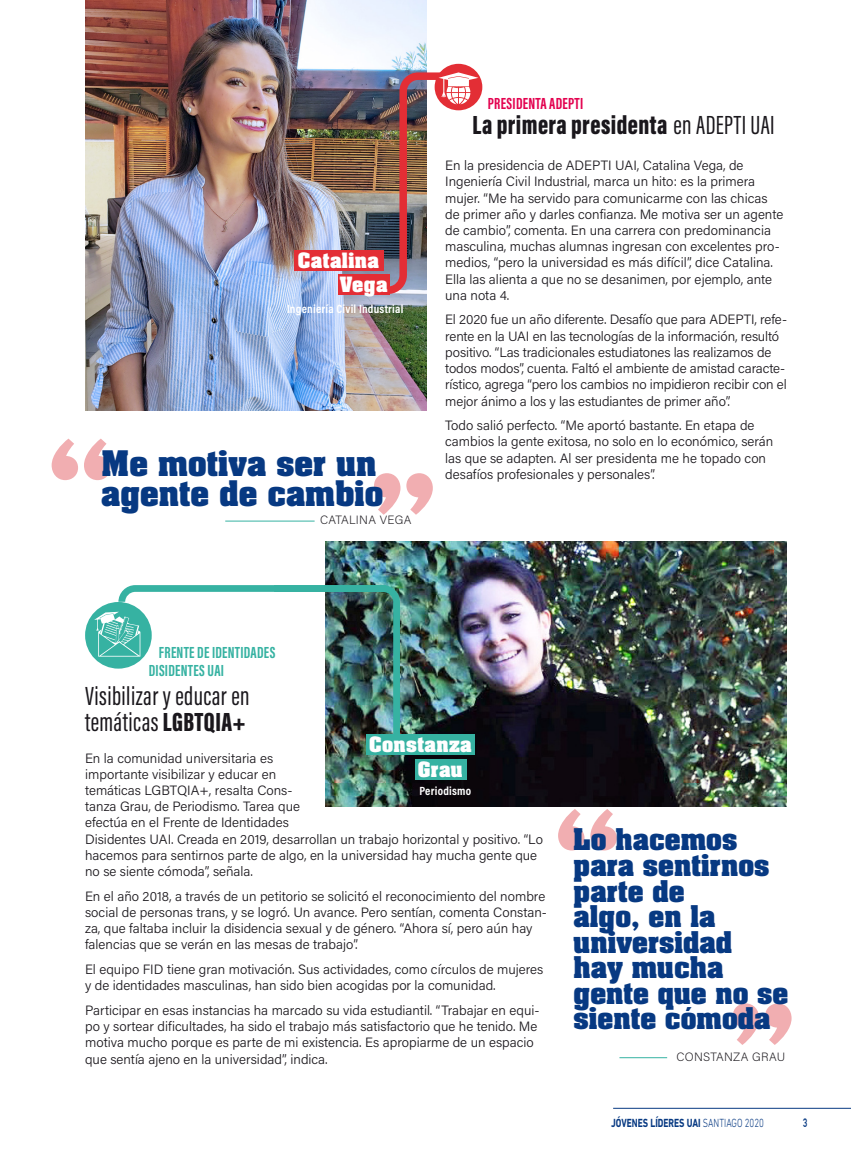
<style>
.page{position:relative;width:851px;height:1170px;background:#fff}
.page>*{position:absolute;margin:0;border:0;box-sizing:border-box;transform-origin:0 0}
.t1{font:700 125.85px "Aachen Std";color:#f1aeb1}
.DESTACADO{font:700 30px/30px "Aachen Std";color:#073982}
.t2{font:27px/25.5px "Acumin Variable Concept";letter-spacing:-.17em;color:#1a171c}
.t3{font:27px "Acumin Variable Concept";letter-spacing:-.14em;color:#1a171c}
.destacadoOKOK{font:700 25.5px/25.5px "Aachen Std";color:#073982}
.t4{font:700 18px/24.5px "Aachen Std";letter-spacing:.02em;color:#fff}
.t5{font:16.5px "Acumin Variable Concept";letter-spacing:-.245em;color:#36b2a2}
.t6{font:16.5px "Acumin Variable Concept";letter-spacing:-.235em;color:#e3024f}
._1__TEXTO_MASA_OK{font:300 13.5px/16.2px "Acumin Pro";color:#1a171c}
.t7{font:700 12px "Acumin Pro Cond";letter-spacing:.02em;color:#fff}
.t8{font:700 12px "DIN Next LT Pro";color:#073982;scale:.75 1}
.t9{font:200 12px "Acumin Pro";letter-spacing:.02em;color:#1a171c}
.t10{font:700 12px "DIN Alternate";color:#073982;scale:.75 1}
.s1{font-weight:300}
</style>
<div class="page">
<hr style="left:613px;top:1107px;width:237px;height:1px;background:#073982">
<img style="left:85px;top:0;width:342px;height:410px">
<hr style="left:225px;top:520px;width:89px;height:1px;background:#36b2a2">
<div style="left:434px;top:64px;width:48px;height:46px;background:#e32e35;border-radius:50%"></div>
<img style="left:383px;top:72px;width:95px;height:222px">
<div style="left:294px;top:250px;width:90px;height:20px;background:#e32e35"></div>
<div style="left:338px;top:275px;width:52px;height:20px;background:#e32e35"></div>
<img style="left:325px;top:541px;width:461px;height:265px">
<div style="left:85px;top:602px;width:67px;height:66px;background:#36b2a2;border-radius:50%"></div>
<hr style="left:619px;top:1057px;width:48px;height:1px;background:#36b2a2">
<img style="left:94px;top:585px;width:306px;height:157px">
<div style="left:366px;top:734px;width:108px;height:21px;background:#36b2a2"></div>
<div style="left:415px;top:759px;width:52px;height:20px;background:#36b2a2"></div>
<p class="t4" style="left:340px;top:248px;width:49px;text-indent:-42px">Catalina<br>Vega</p>
<p class="t7" style="left:287px;top:301px;width:118px">Ingeniería Civil Industrial</p>
<p class="t1" style="left:43px;top:404px;width:77px">“</p>
<p class="DESTACADO" style="left:101px;top:449px;width:283px">Me motiva ser un agente de cambio</p>
<p class="t1" style="left:441px;top:548px;width:77px;rotate:-180deg">“</p>
<p class="t9" style="left:320px;top:512px;width:93px">CATALINA VEGA</p>
<p class="t6" style="left:488px;top:92px;width:98px">PRESI DENTAADEPTI</p>
<p class="t3" style="left:472px;top:106px;width:307px">La primera presidenta en ADEPTI UAI</p>
<p class="_1__TEXTO_MASA_OK" style="left:445px;top:157px;width:339px">En la presidencia de ADEPTI UAI, Catalina Vega, de Ingeniería Civil Industrial, marca un hito: es la primera mujer. “Me ha servido para comunicarme con las chicas de primer año y darles confianza. Me motiva ser un agente de cambio”, comenta. En una carrera con predominancia masculina, muchas alumnas ingresan con excelentes pro&shy;medios, “pero la universidad es más difícil”, dice Catalina.<br>Ella las alienta a que no se desanimen, por ejemplo, ante una nota 4.</p>
<p class="_1__TEXTO_MASA_OK" style="left:445px;top:311px;width:343px">El 2020 fue un año diferente. Desafío que para ADEPTI, refe&shy;rente en la UAI en las tecnologías de la información, resultó positivo. “Las tradicionales estudiatones las realizamos de todos modos”, cuenta. Faltó el ambiente de amistad caracte&shy;rístico, agrega “pero los cambios no impidieron recibir con el mejor ánimo a los y las estudiantes de primer año”.</p>
<p class="_1__TEXTO_MASA_OK" style="left:445px;top:417px;width:329px">Todo salió perfecto. “Me aportó bastante. En etapa de cambios la gente exitosa, no solo en lo económico, serán las que se adapten. Al ser presidenta me he topado con desafíos profesionales y personales”.</p>
<p class="t5" style="left:159px;top:640px;width:122px">FRENTEDEI DENTI DADES</p>
<p class="t5" style="left:149px;top:658px;width:78px">DISI DENTESUAI</p>
<p class="t2" style="left:85px;top:682px;width:171px">Visibilizar y educar en temáticas LGBTQIA+</p>
<p class="t4" style="left:418px;top:732px;width:55px;text-indent:-49px">Constanza<br>Grau</p>
<p class="_1__TEXTO_MASA_OK" style="left:85px;top:749px;width:459px">En la comunidad universitaria es<br>importante visibilizar y educar en<br>temáticas LGBTQIA+, resalta Cons-<br>tanza Grau, de Periodismo. Tarea que<br>efectúa en el Frente de Identidades<br>Disidentes UAI. Creada en 2019, desarrollan un trabajo horizontal y positivo. “Lo hacemos para sentirnos parte de algo, en la universidad hay mucha gente que no se siente cómoda”, señala.</p>
<p class="_1__TEXTO_MASA_OK" style="left:85px;top:887px;width:463px">En el año 2018, a través de un petitorio se solicitó el reconocimiento del nombre social de personas trans, y se logró. Un avance. Pero sentían, comenta Constan&shy;za, que faltaba incluir la disidencia sexual y de género. “Ahora sí, pero aún hay falencias que se verán en las mesas de trabajo”.</p>
<p class="_1__TEXTO_MASA_OK" style="left:85px;top:960px;width:460px">El equipo FID tiene gran motivación. Sus actividades, como círculos de mujeres y de identidades masculinas, han sido bien acogidas por la comunidad.</p>
<p class="_1__TEXTO_MASA_OK" style="left:85px;top:1001px;width:456px">Participar en esas instancias ha marcado su vida estudiantil. “Trabajar en equi&shy;po y sortear dificultades, ha sido el trabajo más satisfactorio que he tenido. Me motiva mucho porque es parte de mi existencia. Es apropiarme de un espacio que sentía ajeno en la universidad”, indica.</p>
<p class="t7" style="left:419px;top:782px;width:53px">Periodismo</p>
<p class="t1" style="left:549px;top:774px;width:77px">“</p>
<p class="destacadoOKOK" style="left:573px;top:827px;width:216px">Lo hacemos para sentirnos parte de<br>algo, en la universidad<br>hay mucha gente que no se siente cómoda</p>
<p class="t1" style="left:800px;top:1078px;width:77px;rotate:-180deg">“</p>
<p class="t9" style="left:676px;top:1048px;width:110px">CONSTANZA GRAU</p>
<p class="t8" style="left:611px;top:1115px;width:205px">JÓVENES LÍDERES UAI <span class="s1">SANTIAGO 2020</span></p>
<p class="t10" style="left:803px;top:1113px;width:7px">3</p>
</div>
